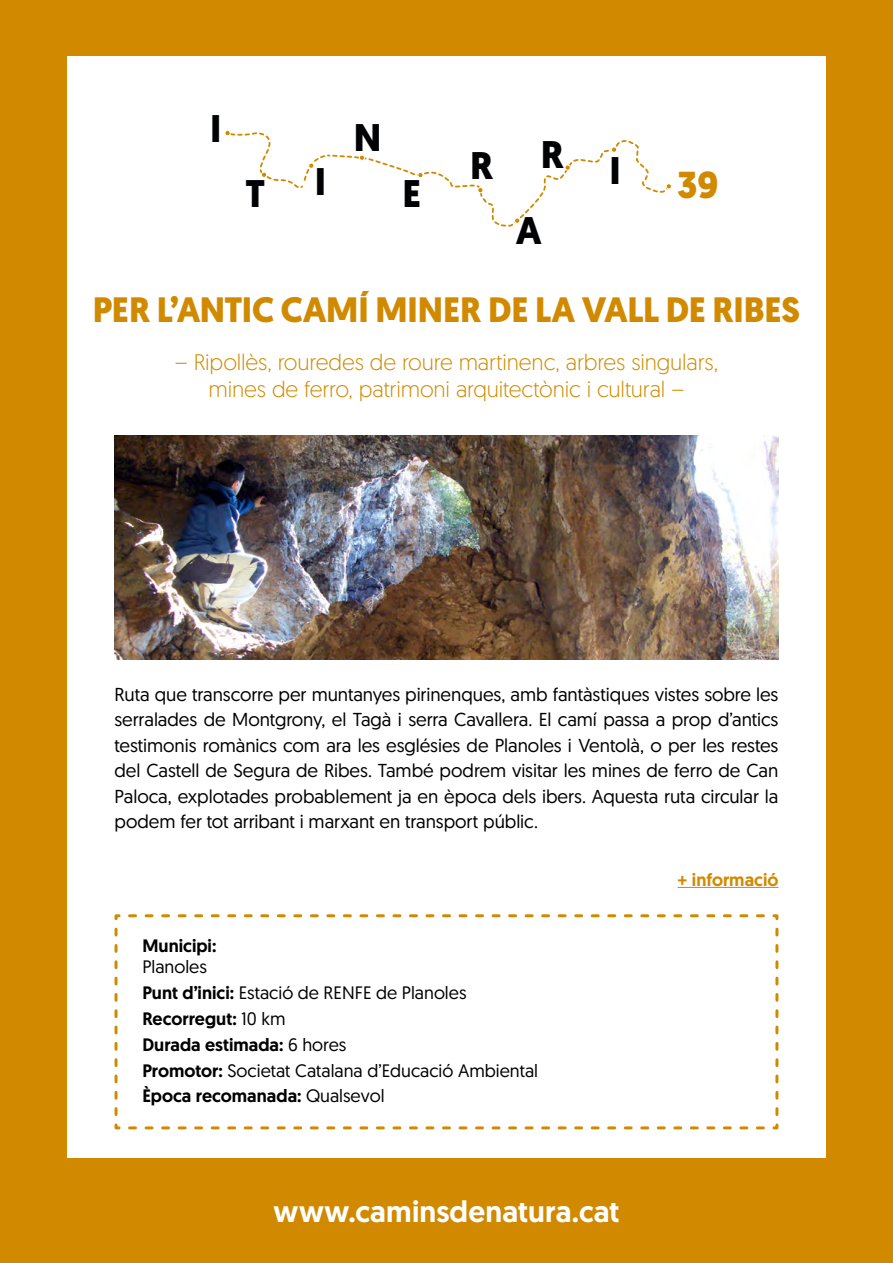
<style>
.page{position:relative;width:893px;height:1263px;background:#d18a00}
.page>*{position:absolute;margin:0;border:0;box-sizing:border-box;transform-origin:0 0}
.t1{font:700 38.4px "Geomanist";color:#010203}
.t2{font:700 37.5px "Geomanist";color:#d18a00}
.t3{font:700 35.25px "Geomanist";letter-spacing:-.005em;color:#d18a00}
.t4{font:500 30px "Geomanist";letter-spacing:.005em;color:#fff}
.t5{font:300 22.5px/27px "Geomanist";letter-spacing:-.005em;color:#d18a00;text-align:center}
.t6{font:18.75px/25.5px "Geomanist";color:#000;text-align:justify}
.t7{font:18px "Geomanist";color:#000}
.t8{font:500 18px/21.6px "Geomanist";color:#000}
.t9{font:500 18px "Geomanist";color:#d18a00}
.s1{font-weight:400}
.s2{font-weight:500}
</style>
<div class="page">
<div style="left:67px;top:57px;width:759px;height:1101px;background:#fff"></div>
<svg style="left:114px;top:914px;width:665px;height:216px"></svg>
<svg style="left:225px;top:130px;width:447px;height:97px"></svg>
<img style="left:115px;top:436px;width:663px;height:223px">
<hr style="left:678px;top:887px;width:100px;height:1px;background:#d18a00">
<p class="t1" style="left:210px;top:103px;width:13px">I</p>
<p class="t1" style="left:245px;top:168px;width:21px">T</p>
<p class="t1" style="left:315px;top:156px;width:13px">I</p>
<p class="t1" style="left:354px;top:112px;width:29px">N</p>
<p class="t1" style="left:403px;top:168px;width:20px">E</p>
<p class="t1" style="left:470px;top:140px;width:25px">R</p>
<p class="t1" style="left:541px;top:137px;width:82px">R I</p>
<p class="t1" style="left:516px;top:205px;width:28px">A</p>
<p class="t2" style="left:677px;top:160px;width:43px">39</p>
<p class="t3" style="left:93px;top:286px;width:709px">PER L’ANTIC CAMÍ MINER DE LA VALL DE RIBES</p>
<p class="t5" style="left:175px;top:348px;width:545px">– Ripollès, rouredes de roure martinenc, arbres singulars, mines de ferro, patrimoni arquitectònic i cultural –</p>
<p class="t6" style="left:115px;top:681px;width:665px">Ruta que transcorre per muntanyes pirinenques, amb fantàstiques vistes sobre les serralades de Montgrony, el Tagà i serra Cavallera. El camí passa a prop d’antics testimonis romànics com ara les esglésies de Planoles i Ventolà, o per les restes del Castell de Segura de Ribes. També podrem visitar les mines de ferro de Can Paloca, explotades probablement ja en època dels ibers. Aquesta ruta circular la podem fer tot arribant i marxant en transport públic.</p>
<p class="t8" style="left:142px;top:934px;width:76px">Municipi:<br><span class="s1">Planoles</span></p>
<p class="t7" style="left:142px;top:981px;width:326px"><span class="s2">Punt d’inici:</span> Estació de RENFE de Planoles</p>
<p class="t8" style="left:142px;top:1007px;width:145px">Recorregut: <span class="s1">10 km</span></p>
<p class="t8" style="left:142px;top:1033px;width:205px">Durada estimada: <span class="s1">6 hores</span></p>
<p class="t7" style="left:142px;top:1058px;width:397px"><span class="s2">Promotor:</span> Societat Catalana d’Educació Ambiental</p>
<p class="t8" style="left:142px;top:1085px;width:244px">Època recomanada: <span class="s1">Qualsevol</span></p>
<h3 class="t4" style="left:273px;top:1192px;width:348px">www.caminsdenatura.cat</h3>
<p class="t9" style="left:678px;top:867px;width:102px">+ informació</p>
</div>
